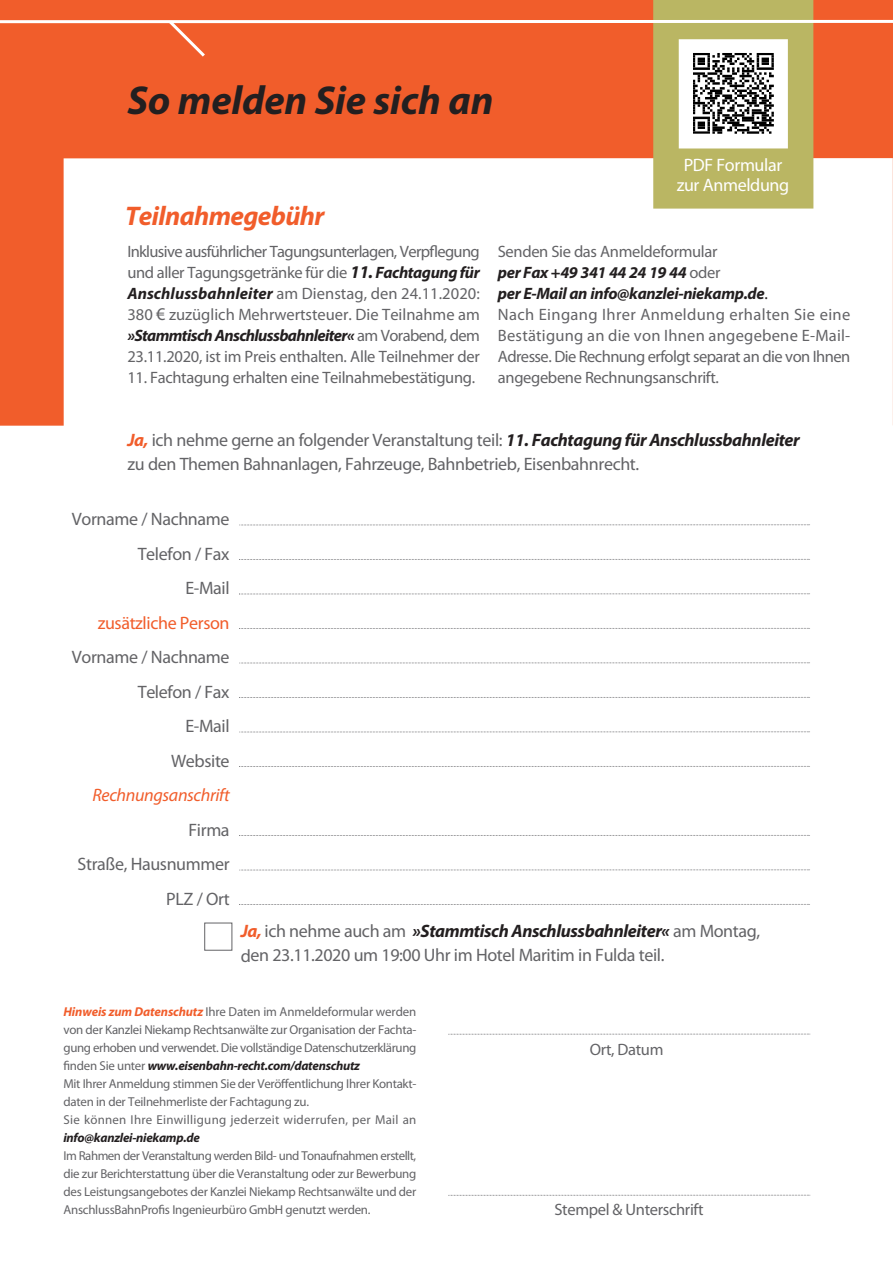
<style>
.page{position:relative;width:893px;height:1263px;background:#fff}
.page>*{position:absolute;margin:0;border:0;box-sizing:border-box;transform-origin:0 0}
.t1{font:italic 700 40.5px "Myriad Pro";letter-spacing:-.005em;color:#231f20}
.t2{font:italic 700 27px "Myriad Pro";letter-spacing:-.02em;color:#f15d2b}
.t3{font:18px "Myriad Pro";letter-spacing:-.02em;color:#636366}
.t4{font:italic 700 18px "Myriad Pro";letter-spacing:-.02em;color:#231f20}
.t5{font:18px "Myriad Pro";letter-spacing:-.02em;color:#fff}
.t6{font:italic 18px "Myriad Pro";letter-spacing:-.02em;color:#f15d2b}
.t7{font:18px "Myriad Pro";letter-spacing:-.02em;color:#f15d2b}
.t8{font:16.5px/21px "Myriad Pro";letter-spacing:-.02em;color:#636366;text-align:justify}
.t9{font:italic 700 16.5px "Myriad Pro";letter-spacing:-.02em;color:#231f20}
.t10{font:12.9px/18px "Myriad Pro";letter-spacing:-.02em;color:#636366;text-align:justify}
.t11{font:12.9px/18px "Myriad Pro";letter-spacing:.02em;color:#636366}
.s1{font-weight:700;font-style:italic;font-size:18px;color:#231f20}
.s2{font-weight:700;font-style:italic;color:#231f20}
.s3{font-size:18px}
.s4{font-weight:400;font-style:normal;color:#636366}
.s5{font-weight:400;font-style:normal}
.s6{font-weight:700;font-style:italic;color:#f15d2b}
.s7{color:#f15d2b}
</style>
<div class="page">
<div style="left:0;top:0;width:893px;height:426px;background:#f15d2b"></div>
<div style="left:64px;top:158px;width:829px;height:296px;background:#fff"></div>
<svg style="left:448px;top:1195px;width:362px;height:1px"></svg>
<svg style="left:448px;top:1034px;width:362px;height:1px"></svg>
<svg style="left:239px;top:524px;width:571px;height:2px"></svg>
<svg style="left:239px;top:559px;width:571px;height:1px"></svg>
<svg style="left:239px;top:593px;width:571px;height:2px"></svg>
<svg style="left:239px;top:628px;width:571px;height:1px"></svg>
<svg style="left:239px;top:662px;width:571px;height:2px"></svg>
<svg style="left:239px;top:697px;width:571px;height:1px"></svg>
<svg style="left:239px;top:731px;width:571px;height:2px"></svg>
<svg style="left:239px;top:766px;width:571px;height:1px"></svg>
<svg style="left:239px;top:835px;width:571px;height:1px"></svg>
<svg style="left:239px;top:869px;width:571px;height:2px"></svg>
<svg style="left:239px;top:904px;width:571px;height:1px"></svg>
<div style="left:653px;top:0;width:160px;height:209px;background:#bab663"></div>
<div style="left:679px;top:39px;width:109px;height:109px;background:#fff"></div>
<svg style="left:0;top:17px;width:893px;height:117px;background:#e67042"></svg>
<p class="t1" style="left:127px;top:85px;width:368px">So melden Sie sich an</p>
<p class="t2" style="left:125px;top:205px;width:201px">Teilnahmegebühr</p>
<p class="t5" style="left:684px;top:159px;width:100px">PDF Formular</p>
<p class="t5" style="left:677px;top:178px;width:114px">zur Anmeldung</p>
<p class="t8" style="left:127px;top:242px;width:354px">Inklusive ausführlicher Tagungsunterlagen, Verpflegung und aller Tagungsgetränke für die <span class="s1">11.</span> <span class="s2">Fachtagung für Anschlussbahnleiter</span> am Dienstag, den 24.11.2020:<br>380 <span class="s3">€</span> zuzüglich Mehrwertsteuer. Die Teilnahme am <span class="s2">»Stammtisch Anschlussbahnleiter«</span> am Vorabend, dem 23.11.2020, ist im Preis enthalten. Alle Teilnehmer der</p>
<p class="t8" style="left:127px;top:368px;width:349px">11. Fachtagung erhalten eine Teilnahmebestätigung.</p>
<p class="t8" style="left:498px;top:242px;width:221px">Senden Sie das Anmeldeformular</p>
<p class="t9" style="left:498px;top:266px;width:224px">per Fax +49 341 44 24 19 44 <span class="s4">oder</span></p>
<p class="t9" style="left:498px;top:287px;width:271px">per E-Mail an info@kanzlei-niekamp.de<span class="s5">.</span></p>
<p class="t8" style="left:498px;top:305px;width:354px">Nach Eingang Ihrer Anmeldung erhalten Sie eine Bestätigung an die von Ihnen angegebene E-Mail-Adresse. Die Rechnung erfolgt separat an die von Ihnen angegebene Rechnungsanschrift.</p>
<p class="t3" style="left:127px;top:433px;width:674px"><span class="s6">Ja,</span> ich nehme gerne an folgender Veranstaltung teil: <span class="s2">11. Fachtagung für Anschlussbahnleiter</span></p>
<p class="t3" style="left:127px;top:457px;width:513px">zu den Themen Bahnanlagen, Fahrzeuge, Bahnbetrieb, Eisenbahnrecht.</p>
<p class="t3" style="left:72px;top:512px;width:159px">Vorname / Nachname</p>
<p class="t3" style="left:138px;top:547px;width:93px">Telefon / Fax</p>
<p class="t3" style="left:185px;top:581px;width:46px">E-Mail</p>
<p class="t7" style="left:98px;top:616px;width:133px">zusätzliche Person</p>
<p class="t3" style="left:72px;top:650px;width:159px">Vorname / Nachname</p>
<p class="t3" style="left:138px;top:685px;width:93px">Telefon / Fax</p>
<p class="t3" style="left:185px;top:719px;width:46px">E-Mail</p>
<p class="t3" style="left:171px;top:754px;width:60px">Website</p>
<p class="t6" style="left:93px;top:784px;width:139px">Rechnungsanschrift</p>
<p class="t3" style="left:189px;top:823px;width:43px">Firma</p>
<p class="t3" style="left:78px;top:857px;width:154px">Straße, Hausnummer</p>
<p class="t3" style="left:166px;top:892px;width:65px">PLZ / Ort</p>
<p class="t4" style="left:241px;top:925px;width:521px"><span class="s7">Ja,</span> <span class="s4">ich nehme auch am</span> »Stammtisch Anschlussbahnleiter« <span class="s4">am Montag,</span></p>
<p class="t3" style="left:241px;top:949px;width:425px">den 23.11.2020 um 19:00 Uhr im Hotel Maritim in Fulda teil.</p>
<p class="t10" style="left:63px;top:1004px;width:354px"><span class="s6">Hinweis zum Datenschutz</span> Ihre Daten im Anmeldeformular werden von der Kanzlei Niekamp Rechtsanwälte zur Organisation der Fachta&shy;gung erhoben und verwendet. Die vollständige Datenschutzerklärung finden Sie unter <span class="s2">www.eisenbahn-recht.com/datenschutz</span></p>
<p class="t10" style="left:64px;top:1076px;width:354px">Mit Ihrer Anmeldung stimmen Sie der Veröffentlichung Ihrer Kontakt&shy;daten in der Teilnehmerliste der Fachtagung zu.</p>
<p class="t11" style="left:64px;top:1112px;width:354px">Sie können Ihre Einwilligung jederzeit widerrufen, per Mail an <span class="s2">info@kanzlei-niekamp.de</span></p>
<p class="t10" style="left:64px;top:1148px;width:354px">Im Rahmen der Veranstaltung werden Bild- und Tonaufnahmen erstellt, die zur Berichterstattung über die Veranstaltung oder zur Bewerbung des Leistungsangebotes der Kanzlei Niekamp Rechtsanwälte und der AnschlussBahnProfis Ingenieurbüro GmbH genutzt werden.</p>
<p class="t8" style="left:590px;top:1040px;width:75px">Ort, Datum</p>
<p class="t8" style="left:554px;top:1200px;width:150px">Stempel &amp; Unterschrift</p>
</div>
